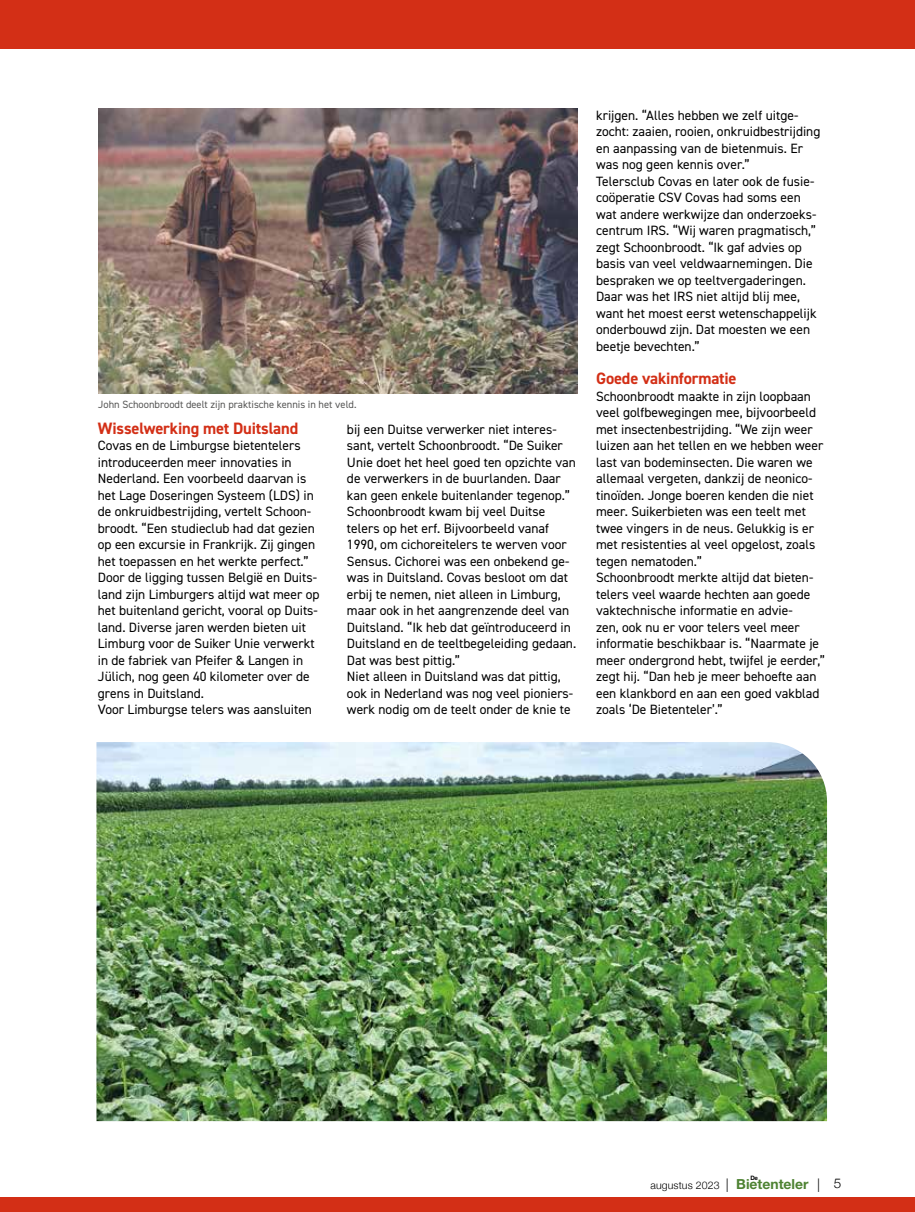
<style>
.page{position:relative;width:915px;height:1212px;background:#fff}
.page>*{position:absolute;margin:0;border:0;box-sizing:border-box;transform-origin:0 0}
.t1{font:700 16.5px "DIN2014";letter-spacing:-.01em;color:#d32f16}
.t2{font:13.5px/16.5px "DIN2014";color:#000}
.t3{font:300 13.5px "Helvetica Neue";color:#000}
.t4{font:10.5px "DIN2014";color:#575756}
.t5{font:300 10.5px "Helvetica Neue";letter-spacing:.01em;color:#000}
.t6{font:700 6px "Helvetica Neue LT Std";color:#000}
.s1{font-size:13.5px}
.s2{font-family:"Helvetica Neue LT Std";font-weight:700;font-size:13.95px;color:#4d8231}
</style>
<div class="page">
<div style="left:0;top:0;width:914px;height:49px;background:#d32f16"></div>
<div style="left:0;top:1197px;width:914px;height:15px;background:#d32f16"></div>
<img style="left:96px;top:742px;width:730px;height:379px">
<img style="left:99px;top:108px;width:477px;height:285px">
<p class="t4" style="left:98px;top:397px;width:260px">John Schoonbroodt deelt zijn praktische kennis in het veld.</p>
<p class="t1" style="left:98px;top:417px;width:202px">Wisselwerking met Duitsland</p>
<p class="t2" style="left:98px;top:437px;width:223px">Covas en de Limburgse bietentelers introduceerden meer innovaties in Nederland. Een voorbeeld daarvan is het Lage Doseringen Systeem (LDS) in de onkruidbestrijding, vertelt Schoon&shy;broodt. “Een studieclub had dat gezien op een excursie in Frankrijk. Zij gingen het toepassen en het werkte perfect.” Door de ligging tussen België en Duits&shy;land zijn Limburgers altijd wat meer op het buitenland gericht, vooral op Duits&shy;land. Diverse jaren werden bieten uit Limburg voor de Suiker Unie verwerkt in de fabriek van Pfeifer &amp; Langen in Jülich, nog geen 40 kilometer over de grens in Duitsland.<br>Voor Limburgse telers was aansluiten</p>
<p class="t2" style="left:347px;top:420px;width:231px">bij een Duitse verwerker niet interes&shy;sant, vertelt Schoonbroodt. “De Suiker Unie doet het heel goed ten opzichte van de verwerkers in de buurlanden. Daar kan geen enkele buitenlander tegenop.” Schoonbroodt kwam bij veel Duitse telers op het erf. Bijvoorbeeld vanaf 1990, om cichoreitelers te werven voor Sensus. Cichorei was een onbekend ge&shy;was in Duitsland. Covas besloot om dat erbij te nemen, niet alleen in Limburg, maar ook in het aangrenzende deel van Duitsland. “Ik heb dat geïntroduceerd in Duitsland en de teeltbegeleiding gedaan.<br>Dat was best pittig.”<br>Niet alleen in Duitsland was dat pittig, ook in Nederland was nog veel pioniers&shy;werk nodig om de teelt onder de knie te</p>
<p class="t2" style="left:596px;top:107px;width:226px">krijgen. “Alles hebben we zelf uitge&shy;zocht: zaaien, rooien, onkruidbestrijding en aanpassing van de bietenmuis. Er was nog geen kennis over.”<br>Telersclub Covas en later ook de fusie&shy;coöperatie CSV Covas had soms een wat andere werkwijze dan onderzoeks&shy;centrum IRS. “Wij waren pragmatisch,” zegt Schoonbroodt. “Ik gaf advies op basis van veel veldwaarnemingen. Die bespraken we op teeltvergaderingen.<br>Daar was het IRS niet altijd blij mee, want het moest eerst wetenschappelijk onderbouwd zijn. Dat moesten we een beetje bevechten.”</p>
<p class="t1" style="left:596px;top:367px;width:142px">Goede vakinformatie</p>
<p class="t2" style="left:596px;top:387px;width:230px">Schoonbroodt maakte in zijn loopbaan veel golfbewegingen mee, bijvoorbeeld met insectenbestrijding. “We zijn weer luizen aan het tellen en we hebben weer last van bodeminsecten. Die waren we allemaal vergeten, dankzij de neonico&shy;tinoïden. Jonge boeren kenden die niet meer. Suikerbieten was een teelt met twee vingers in de neus. Gelukkig is er met resistenties al veel opgelost, zoals tegen nematoden.”<br>Schoonbroodt merkte altijd dat bieten&shy;telers veel waarde hechten aan goede vaktechnische informatie en advie-<br>zen, ook nu er voor telers veel meer informatie beschikbaar is. “Naarmate je meer ondergrond hebt, twijfel je eerder,” zegt hij. “Dan heb je meer behoefte aan een klankbord en aan een goed vakblad zoals ‘De Bietenteler’.”</p>
<p class="t6" style="left:750px;top:1174px;width:9px">De</p>
<p class="t5" style="left:650px;top:1176px;width:159px">augustus 2023 <span class="s1">|</span> <span class="s2">Bietenteler</span></p>
<p class="t3" style="left:816px;top:1172px;width:26px">| 5</p>
</div>
